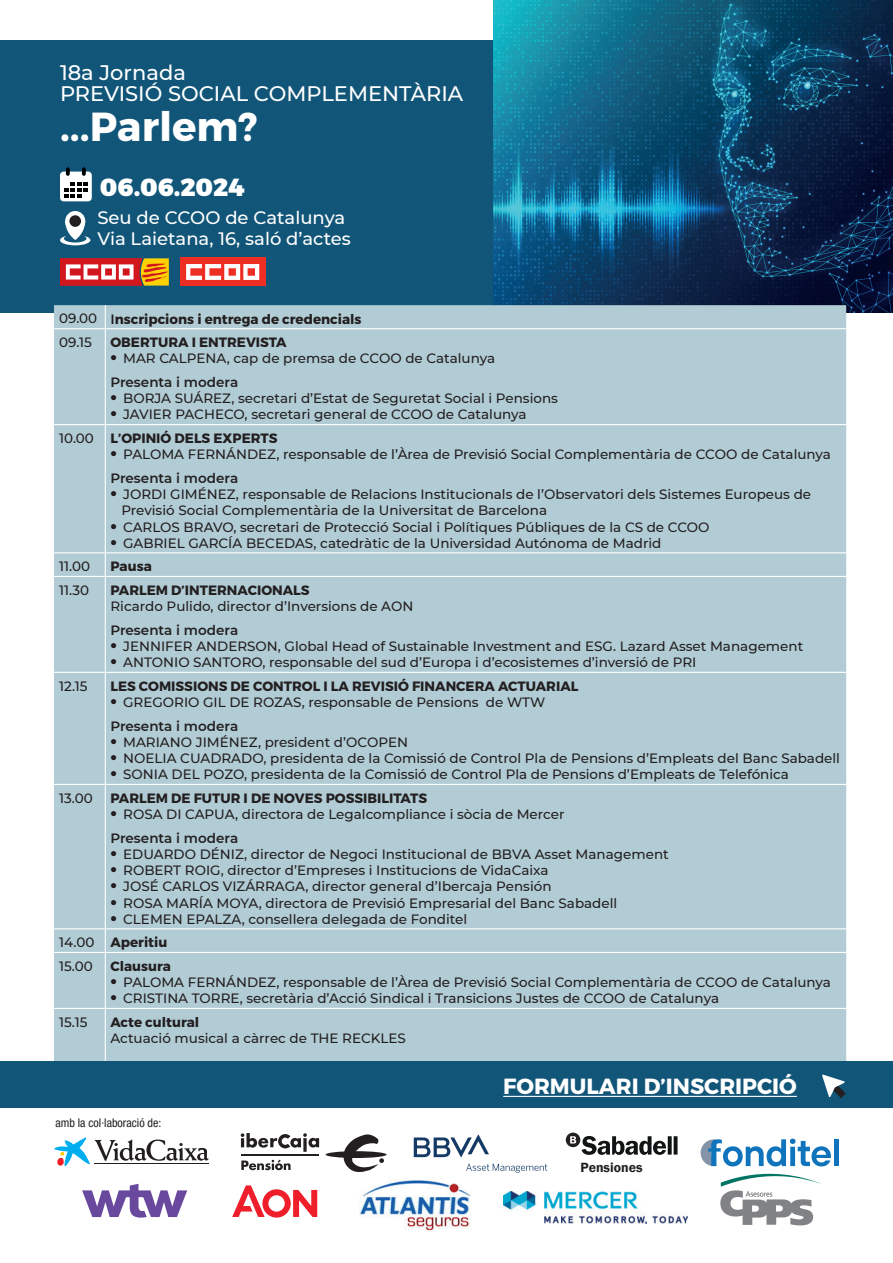
<style>
.page{position:relative;width:893px;height:1263px;background:#fff}
.page>*{position:absolute;margin:0;border:0;box-sizing:border-box;transform-origin:0 0}
.t1{font:700 40.5px "Montserrat";color:#fff}
.t2{font:900 24.75px "Montserrat";color:#fff}
.t3{font:700 21.9px "Montserrat";color:#fff}
.t4{font:500 21px/21px "Montserrat";color:#fff}
.t5{font:500 18px/21px "Montserrat";color:#fff}
.t6{font:600 13.8px "Franklin Gothic";color:#231f20}
.t7{font:500 13.5px/23.7px "Montserrat";color:#231f20}
.t8{font:700 13.5px/23.4px "Montserrat";color:#231f20}
.t9{font:600 13.5px "Montserrat";color:#231f20}
.t10{font:12px "Helvetica Neue LT 57 Cn";color:#231f20}
.s1{font-weight:500}
.s2{font-weight:600}
.s3{font-weight:700;font-size:19.5px}
.s4{font-weight:700}
</style>
<div class="page">
<div style="left:0;top:40px;width:893px;height:273px;background:#115579"></div>
<img style="left:493px;top:0;width:400px;height:312px">
<svg style="left:60px;top:258px;width:109px;height:28px;background:#dd6a4b"></svg>
<div style="left:180px;top:258px;width:86px;height:28px;background:#ee2e22"></div>
<svg style="left:186px;top:264px;width:73px;height:16px"></svg>
<div style="left:54px;top:305px;width:792px;height:756px;background:#b2ccd5"></div>
<svg style="left:105px;top:305px;width:1px;height:23px"></svg>
<hr style="left:54px;top:328px;width:51px;height:1px;background:#fff">
<hr style="left:105px;top:328px;width:741px;height:1px;background:#fff">
<hr style="left:105px;top:329px;width:1px;height:95px;background:#fff">
<hr style="left:54px;top:424px;width:51px;height:1px;background:#fff">
<hr style="left:105px;top:424px;width:741px;height:1px;background:#fff">
<hr style="left:105px;top:425px;width:1px;height:127px;background:#fff">
<hr style="left:54px;top:552px;width:51px;height:1px;background:#fff">
<hr style="left:105px;top:552px;width:741px;height:1px;background:#fff">
<svg style="left:105px;top:553px;width:1px;height:23px"></svg>
<hr style="left:54px;top:576px;width:51px;height:1px;background:#fff">
<hr style="left:105px;top:576px;width:741px;height:1px;background:#fff">
<hr style="left:105px;top:577px;width:1px;height:95px;background:#fff">
<hr style="left:54px;top:672px;width:51px;height:1px;background:#fff">
<hr style="left:105px;top:672px;width:741px;height:1px;background:#fff">
<hr style="left:105px;top:673px;width:1px;height:111px;background:#fff">
<hr style="left:54px;top:784px;width:51px;height:1px;background:#fff">
<hr style="left:105px;top:784px;width:741px;height:1px;background:#fff">
<hr style="left:105px;top:785px;width:1px;height:143px;background:#fff">
<hr style="left:54px;top:928px;width:51px;height:1px;background:#fff">
<hr style="left:105px;top:928px;width:741px;height:1px;background:#fff">
<svg style="left:105px;top:929px;width:1px;height:23px"></svg>
<hr style="left:54px;top:952px;width:51px;height:1px;background:#fff">
<hr style="left:105px;top:952px;width:741px;height:1px;background:#fff">
<hr style="left:105px;top:953px;width:1px;height:55px;background:#fff">
<hr style="left:105px;top:1009px;width:1px;height:55px;background:#fff">
<hr style="left:54px;top:1008px;width:51px;height:1px;background:#fff">
<hr style="left:105px;top:1008px;width:741px;height:1px;background:#fff">
<div style="left:834px;top:1139px;width:5px;height:27px;background:#1074bc"></div>
<svg style="left:701px;top:1138px;width:130px;height:28px"></svg>
<svg style="left:326px;top:1151px;width:61px;height:7px"></svg>
<svg style="left:344px;top:1134px;width:40px;height:38px"></svg>
<svg style="left:303px;top:1148px;width:4px;height:4px"></svg>
<svg style="left:241px;top:1133px;width:78px;height:15px"></svg>
<svg style="left:241px;top:1160px;width:50px;height:10px"></svg>
<hr style="left:241px;top:1154px;width:78px;height:1px;background:#231f20">
<svg style="left:720px;top:1173px;width:101px;height:52px"></svg>
<svg style="left:82px;top:1184px;width:105px;height:33px"></svg>
<img style="left:503px;top:1191px;width:185px;height:33px">
<img style="left:359px;top:1180px;width:112px;height:51px">
<svg style="left:54px;top:1137px;width:155px;height:29px"></svg>
<hr style="left:95px;top:1163px;width:114px;height:1px;background:#231f20">
<svg style="left:466px;top:1164px;width:81px;height:9px"></svg>
<svg style="left:414px;top:1134px;width:75px;height:23px"></svg>
<div style="left:566px;top:1132px;width:14px;height:15px;background:#231f20;border-radius:50%"></div>
<svg style="left:570px;top:1136px;width:6px;height:7px"></svg>
<svg style="left:582px;top:1136px;width:95px;height:19px"></svg>
<svg style="left:232px;top:1185px;width:85px;height:32px"></svg>
<div style="left:60px;top:172px;width:32px;height:29px;background:#fff;border-radius:4px"></div>
<svg style="left:64px;top:167px;width:24px;height:31px"></svg>
<div style="left:65px;top:211px;width:20px;height:20px;background:#fff;border-radius:50%"></div>
<div style="left:69px;top:215px;width:12px;height:12px;background:#231f20;border-radius:50%"></div>
<svg style="left:60px;top:221px;width:30px;height:24px"></svg>
<div style="left:0;top:1061px;width:893px;height:46px;background:#115579"></div>
<hr style="left:503px;top:1096px;width:294px;height:1px;background:#fff">
<svg style="left:822px;top:1074px;width:24px;height:24px"></svg>
<h3 class="t4" style="left:60px;top:61px;width:405px">18a Jornada<br>PREVISIÓ SOCIAL COMPLEMENTÀRIA</h3>
<h1 class="t1" style="left:60px;top:102px;width:199px">...Parlem?</h1>
<h2 class="t2" style="left:100px;top:171px;width:146px">06.06.2024</h2>
<h3 class="t5" style="left:97px;top:207px;width:255px">Seu de CCOO de Catalunya<br>Via Laietana, 16, saló d’actes</h3>
<p class="t8" style="left:59px;top:307px;width:304px"><span class="s1">09.00</span> <span class="s2">I</span>nscripcions i entrega de credencials<br><span class="s1">09.15</span></p>
<p class="t8" style="left:110px;top:331px;width:178px">OBERTURA I ENTREVISTA</p>
<p class="t7" style="left:110px;top:346px;width:386px"><span class="s3">•</span> MAR CALPENA, cap de premsa de CCOO de Catalunya<br><span class="s2">Presenta i modera</span></p>
<p class="t7" style="left:110px;top:386px;width:449px"><span class="s3">•</span> BORJA SUÁREZ, secretari d’Estat de Seguretat Social i Pensions</p>
<p class="t7" style="left:59px;top:402px;width:469px;text-indent:51px"><span class="s3">•</span> JAVIER PACHECO, secretari general de CCOO de Catalunya<br>10.00 <span class="s4">L’OPINIÓ DELS EXPERTS</span></p>
<p class="t7" style="left:110px;top:442px;width:722px"><span class="s3">•</span> PALOMA FERNÁNDEZ, responsable de l’Àrea de Previsió Social Complementària de CCOO de Catalunya<br><span class="s2">Presenta i modera</span></p>
<p class="t7" style="left:121px;top:486px;width:691px;line-height:16.2px;text-indent:-11px"><span class="s3">•</span> JORDI GIMÉNEZ, responsable de Relacions Institucionals de l’Observatori dels Sistemes Europeus de<br>Previsió Social Complementària de la Universitat de Barcelona</p>
<p class="t7" style="left:110px;top:514px;width:601px"><span class="s3">•</span> CARLOS BRAVO, secretari de Protecció Social i Polítiques Públiques de la CS de CCOO</p>
<p class="t7" style="left:110px;top:530px;width:552px"><span class="s3">•</span> GABRIEL GARCÍA BECEDAS, catedràtic de la Universidad Autónoma de Madrid</p>
<p class="t7" style="left:59px;top:554px;width:32px">11.00</p>
<p class="t8" style="left:110px;top:555px;width:43px">Pausa</p>
<p class="t7" style="left:59px;top:577px;width:31px">11.30</p>
<p class="t8" style="left:110px;top:579px;width:201px">PARLEM D’INTERNACIONALS</p>
<p class="t7" style="left:110px;top:594px;width:304px">Ricardo Pulido, director d’Inversions de AON</p>
<p class="t9" style="left:110px;top:620px;width:129px">Presenta i modera</p>
<p class="t7" style="left:110px;top:634px;width:694px"><span class="s3">•</span> JENNIFER ANDERSON, Global Head of Sustainable Investment and ESG. Lazard Asset Management</p>
<p class="t7" style="left:110px;top:650px;width:587px"><span class="s3">•</span> ANTONIO SANTORO, responsable del sud d’Europa i d’ecosistemes d’inversió de PRI</p>
<p class="t7" style="left:59px;top:673px;width:30px">12.15</p>
<p class="t8" style="left:110px;top:674px;width:469px">LES COMISSIONS DE CONTROL I LA REVISIÓ FINANCERA ACTUARIAL</p>
<p class="t7" style="left:110px;top:690px;width:436px"><span class="s3">•</span> GREGORIO GIL DE ROZAS, responsable de Pensions de WTW<br><span class="s2">Presenta i modera</span></p>
<p class="t7" style="left:110px;top:730px;width:299px"><span class="s3">•</span> MARIANO JIMÉNEZ, president d’OCOPEN</p>
<p class="t7" style="left:110px;top:746px;width:731px"><span class="s3">•</span> NOELIA CUADRADO, presidenta de la Comissió de Control Pla de Pensions d’Empleats del Banc Sabadell</p>
<p class="t7" style="left:110px;top:762px;width:680px"><span class="s3">•</span> SONIA DEL POZO, presidenta de la Comissió de Control Pla de Pensions d’Empleats de Telefónica</p>
<p class="t7" style="left:59px;top:785px;width:35px">13.00</p>
<p class="t8" style="left:110px;top:786px;width:318px">PARLEM DE FUTUR I DE NOVES POSSIBILITATS</p>
<p class="t7" style="left:110px;top:802px;width:456px"><span class="s3">•</span> ROSA DI CAPUA, directora de Legalcompliance i sòcia de Mercer<br><span class="s2">Presenta i modera</span></p>
<p class="t7" style="left:110px;top:842px;width:560px"><span class="s3">•</span> EDUARDO DÉNIZ, director de Negoci Institucional de BBVA Asset Management</p>
<p class="t7" style="left:110px;top:858px;width:440px"><span class="s3">•</span> ROBERT ROIG, director d’Empreses i Institucions de VidaCaixa</p>
<p class="t7" style="left:110px;top:874px;width:443px"><span class="s3">•</span> JOSÉ CARLOS VIZÁRRAGA, director general d’Ibercaja Pensión</p>
<p class="t7" style="left:110px;top:890px;width:508px"><span class="s3">•</span> ROSA MARÍA MOYA, directora de Previsió Empresarial del Banc Sabadell</p>
<p class="t7" style="left:59px;top:907px;width:410px;text-indent:51px"><span class="s3">•</span> CLEMEN EPALZA, consellera delegada de Fonditel<br>14.00 <span class="s4">Aperitiu<br></span>15.00</p>
<p class="t8" style="left:110px;top:954px;width:62px">Clausura</p>
<p class="t7" style="left:110px;top:970px;width:722px"><span class="s3">•</span> PALOMA FERNÁNDEZ, responsable de l’Àrea de Previsió Social Complementària de CCOO de Catalunya</p>
<p class="t7" style="left:110px;top:986px;width:610px"><span class="s3">•</span> CRISTINA TORRE, secretària d’Acció Sindical i Transicions Justes de CCOO de Catalunya</p>
<p class="t7" style="left:59px;top:1009px;width:30px">15.15</p>
<p class="t8" style="left:110px;top:1010px;width:90px">Acte cultural</p>
<p class="t7" style="left:110px;top:1026px;width:297px">Actuació musical a càrrec de THE RECKLES</p>
<p class="t10" style="left:55px;top:1115px;width:107px">amb la col·laboració de:</p>
<h3 class="t3" style="left:503px;top:1073px;width:295px">FORMULARI D’INSCRIPCIÓ</h3>
<p class="t6" style="left:581px;top:1159px;width:63px">Pensiones</p>
</div>
